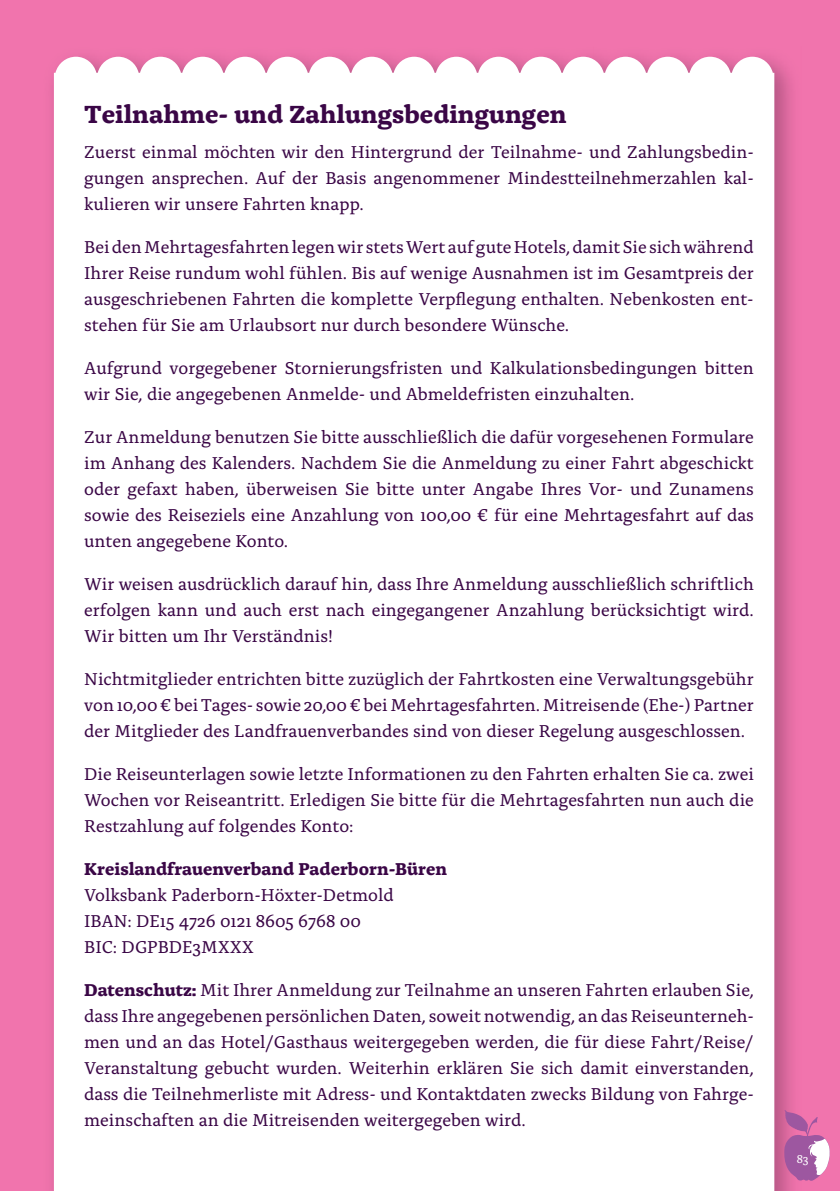
<style>
.page{position:relative;width:840px;height:1191px;background:#fff}
.page>*{position:absolute;margin:0;border:0;box-sizing:border-box;transform-origin:0 0}
.t1{font:700 26px "Alda OTCEV";color:#3a0646}
.t2{font:18px/26px "Alda OTCEV";color:#3a0646;text-align:justify}
.t3{font:700 18px "Alda OTCEV";color:#3a0646}
.t4{font:12px "Alda OTCEV";color:#fff}
.s1{font-weight:700}
</style>
<div class="page">
<div style="left:0;top:0;width:839px;height:1191px;background:#f174ad"></div>
<img style="left:52px;top:56px;width:740px;height:1135px">
<div style="left:54px;top:57px;width:719px;height:1134px;background:#fff"></div>
<svg style="left:783px;top:1109px;width:47px;height:72px"></svg>
<h1 class="t1" style="left:84px;top:94px;width:484px">Teilnahme- und Zahlungsbedingungen</h1>
<p class="t2" style="left:84px;top:137px;width:671px">Zuerst einmal möchten wir den Hintergrund der Teilnahme- und Zahlungsbedin&shy;gungen ansprechen. Auf der Basis angenommener Mindestteilnehmerzahlen kal&shy;kulieren wir unsere Fahrten knapp.</p>
<p class="t2" style="left:84px;top:232px;width:670px">Bei den Mehrtagesfahrten legen wir stets Wert auf gute Hotels, damit Sie sich während Ihrer Reise rundum wohl fühlen. Bis auf wenige Ausnahmen ist im Gesamtpreis der ausgeschriebenen Fahrten die komplette Verpflegung enthalten. Nebenkosten ent&shy;stehen für Sie am Urlaubsort nur durch besondere Wünsche.</p>
<p class="t2" style="left:84px;top:353px;width:670px">Aufgrund vorgegebener Stornierungsfristen und Kalkulationsbedingungen bitten wir Sie, die angegebenen Anmelde- und Abmeldefristen einzuhalten.</p>
<p class="t2" style="left:84px;top:422px;width:671px">Zur Anmeldung benutzen Sie bitte ausschließlich die dafür vorgesehenen Formulare im Anhang des Kalenders. Nachdem Sie die Anmeldung zu einer Fahrt abgeschickt oder gefaxt haben, überweisen Sie bitte unter Angabe Ihres Vor- und Zunamens sowie des Reiseziels eine Anzahlung von 100,00 € für eine Mehrtagesfahrt auf das unten angegebene Konto.</p>
<p class="t2" style="left:84px;top:569px;width:670px">Wir weisen ausdrücklich darauf hin, dass Ihre Anmeldung ausschließlich schriftlich erfolgen kann und auch erst nach eingegangener Anzahlung berücksichtigt wird.<br>Wir bitten um Ihr Verständnis!</p>
<p class="t2" style="left:84px;top:664px;width:671px">Nichtmitglieder entrichten bitte zuzüglich der Fahrtkosten eine Verwaltungsgebühr von 10,00 € bei Tages- sowie 20,00 € bei Mehrtagesfahrten. Mitreisende (Ehe-) Partner der Mitglieder des Landfrauenverbandes sind von dieser Regelung ausgeschlossen.</p>
<p class="t2" style="left:84px;top:759px;width:670px">Die Reiseunterlagen sowie letzte Informationen zu den Fahrten erhalten Sie ca. zwei Wochen vor Reiseantritt. Erledigen Sie bitte für die Mehrtagesfahrten nun auch die Restzahlung auf folgendes Konto:</p>
<p class="t3" style="left:84px;top:854px;width:364px">Kreislandfrauenverband Paderborn-Büren</p>
<p class="t2" style="left:84px;top:880px;width:311px;text-align:left">Volksbank Paderborn-Höxter-Detmold<br>IBAN: DE15 4726 0121 8605 6768 00<br>BIC: DGPBDE3MXXX</p>
<p class="t2" style="left:84px;top:975px;width:671px"><span class="s1">Datenschutz:</span> Mit Ihrer Anmeldung zur Teilnahme an unseren Fahrten erlauben Sie, dass Ihre angegebenen persönlichen Daten, soweit notwendig, an das Reiseunterneh&shy;men und an das Hotel/Gasthaus weitergegeben werden, die für diese Fahrt/Reise/ Veranstaltung gebucht wurden. Weiterhin erklären Sie sich damit einverstanden, dass die Teilnehmerliste mit Adress- und Kontaktdaten zwecks Bildung von Fahrge&shy;meinschaften an die Mitreisenden weitergegeben wird.</p>
<p class="t4" style="left:796px;top:1150px;width:13px">83</p>
</div>
